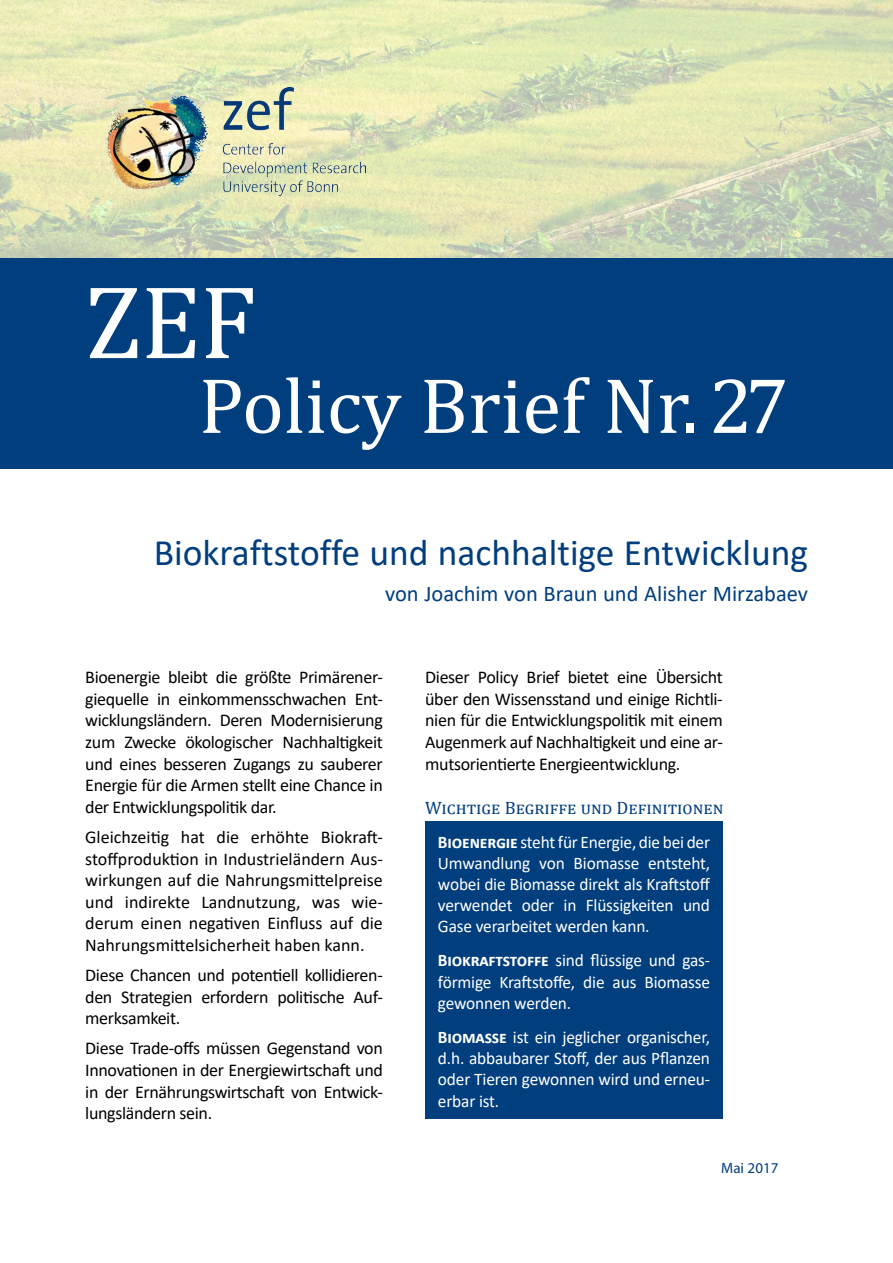
<style>
.page{position:relative;width:893px;height:1263px;background:#fff}
.page>*{position:absolute;margin:0;border:0;box-sizing:border-box;transform-origin:0 0}
.t1{font:105px "Cambria";color:#fff}
.t2{font:79.5px "Cambria";letter-spacing:-.005em;color:#fff}
.t3{font:37.5px "Calibri";color:#003e7e}
.t4{font:22.5px "Calibri";color:#003e7e}
.t5{font:18px/21.6px "Calibri";letter-spacing:-.02em;color:#000;text-align:justify}
.t6{font:18px "Cambria";color:#003e7e}
.t7{font:17.7px/21.3px "Calibri";letter-spacing:-.01em;color:#fff;text-align:justify}
.t8{font:15px "Myriad Pro";color:#003e7e}
.s1{font-weight:700}
</style>
<div class="page">
<img style="left:0;top:0;width:893px;height:258px">
<div style="left:0;top:258px;width:893px;height:210px;background:#003e7e"></div>
<img style="left:104px;top:87px;width:262px;height:108px">
<div style="left:425px;top:821px;width:298px;height:298px;background:#003e7e"></div>
<h1 class="t1" style="left:85px;top:260px;width:173px">ZEF</h1>
<h2 class="t2" style="left:199px;top:359px;width:592px">Policy Brief Nr. 27</h2>
<h3 class="t3" style="left:154px;top:527px;width:656px">Biokraftstoffe und nachhaltige Entwicklung</h3>
<p class="t4" style="left:385px;top:578px;width:425px">von Joachim von Braun und Alisher Mirzabaev</p>
<p class="t5" style="left:85px;top:666px;width:299px">Bioenergie bleibt die größte Primärener&shy;giequelle in einkommensschwachen Ent&shy;wicklungsländern. Deren Modernisierung zum Zwecke ökologischer Nachhaltigkeit und eines besseren Zugangs zu sauberer Energie für die Armen stellt eine Chance in der Entwicklungspolitik dar.</p>
<p class="t5" style="left:85px;top:826px;width:299px">Gleichzeitig hat die erhöhte Biokraft&shy;stoffproduktion in Industrieländern Aus&shy;wirkungen auf die Nahrungsmittelpreise und indirekte Landnutzung, was wie&shy;derum einen negativen Einfluss auf die Nahrungsmittelsicherheit haben kann.</p>
<p class="t5" style="left:85px;top:964px;width:299px">Diese Chancen und potentiell kollidieren&shy;den Strategien erfordern politische Auf&shy;merksamkeit.</p>
<p class="t5" style="left:85px;top:1037px;width:299px">Diese Trade-offs müssen Gegenstand von Innovationen in der Energiewirtschaft und in der Ernährungswirtschaft von Entwick&shy;lungsländern sein.</p>
<p class="t5" style="left:425px;top:666px;width:299px">Dieser Policy Brief bietet eine Übersicht über den Wissensstand und einige Richtli&shy;nien für die Entwicklungspolitik mit einem Augenmerk auf Nachhaltigkeit und eine ar&shy;mutsorientierte Energieentwicklung.</p>
<p class="t6" style="left:425px;top:797px;width:300px">Wichtige Begriffe und Definitionen</p>
<p class="t7" style="left:438px;top:830px;width:274px"><span class="s1">Bioenergie</span> steht für Energie, die bei der Umwandlung von Biomasse entsteht, wobei die Biomasse direkt als Kraftstoff verwendet oder in Flüssigkeiten und Gase verarbeitet werden kann.</p>
<p class="t7" style="left:438px;top:949px;width:274px"><span class="s1">Biokraftstoffe</span> sind flüssige und gas&shy;förmige Kraftstoffe, die aus Biomasse gewonnen werden.</p>
<p class="t7" style="left:438px;top:1026px;width:274px"><span class="s1">Biomasse</span> ist ein jeglicher organischer, d.h. abbaubarer Stoff, der aus Pflanzen oder Tieren gewonnen wird und erneu&shy;erbar ist.</p>
<p class="t8" style="left:721px;top:1158px;width:59px">Mai 2017</p>
</div>
